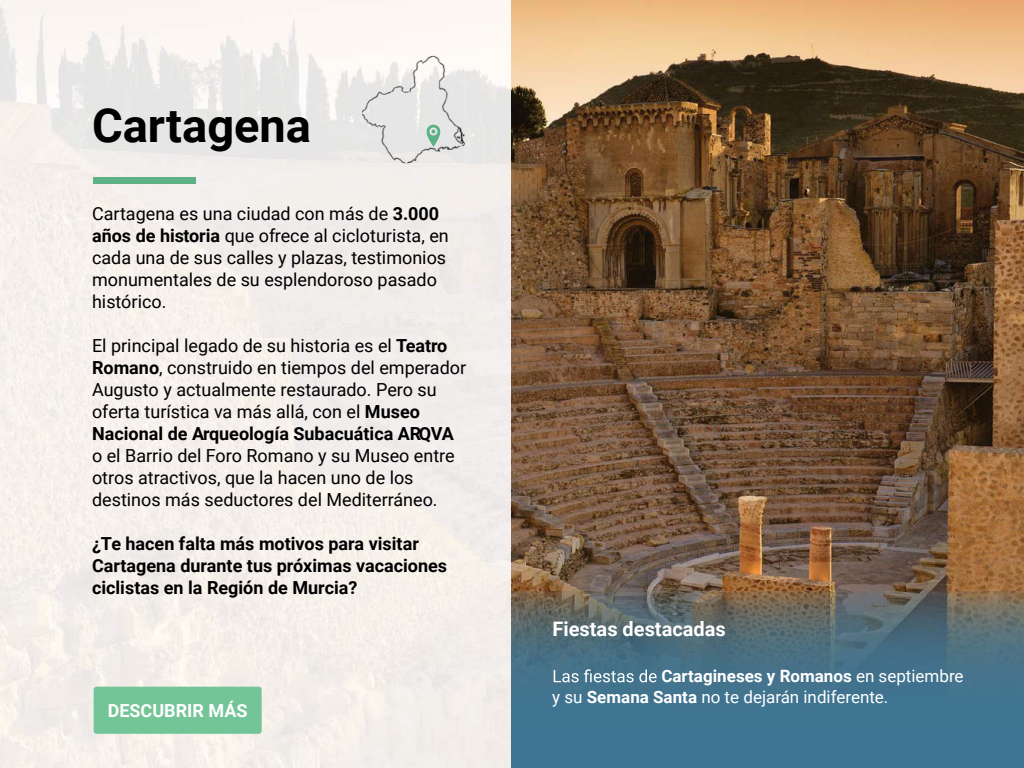
<style>
.page{position:relative;width:1024px;height:768px;background:#fff}
.page>*{position:absolute;margin:0;border:0;box-sizing:border-box;transform-origin:0 0}
.t1{font:700 47px "Roboto";color:#000}
.t2{font:700 20px "Roboto";color:#fff}
.t3{font:18px/22px "Roboto";color:#000}
.t4{font:700 18px/22px "Roboto";color:#000}
.t5{font:700 18px "Roboto";color:#fff}
.t6{font:17px/20.4px "Roboto";color:#fff}
.s1{font-weight:700}
</style>
<div class="page">
<img style="left:0;top:0;width:387px;height:768px">
<div style="left:387px;top:0;width:125px;height:68px;background:#fdf8f3"></div>
<img style="left:512px;top:0;width:512px;height:591px">
<img style="left:459px;top:68px;width:72px;height:700px">
<div style="left:94px;top:177px;width:102px;height:6px;background:#5eb087"></div>
<img style="left:362px;top:56px;width:103px;height:107px">
<img style="left:427px;top:125px;width:13px;height:22px">
<img style="left:512px;top:591px;width:512px;height:177px">
<div style="left:94px;top:687px;width:168px;height:47px;background:#73c496"></div>
<svg style="left:554px;top:669px;width:103px;height:13px"></svg>
<h1 class="t1" style="left:92px;top:93px;width:221px">Cartagena</h1>
<p class="t3" style="left:92px;top:202px;width:358px">Cartagena es una ciudad con más de <span class="s1">3.000 años de historia</span> que ofrece al cicloturista, en cada una de sus calles y plazas, testimonios monumentales de su esplendoroso pasado histórico.</p>
<p class="t3" style="left:92px;top:334px;width:376px">El principal legado de su historia es el <span class="s1">Teatro Romano</span>, construido en tiempos del emperador Augusto y actualmente restaurado. Pero su oferta turística va más allá, con el <span class="s1">Museo Nacional de Arqueología Subacuática ARQVA</span></p>
<p class="t3" style="left:92px;top:444px;width:364px">o el Barrio del Foro Romano y su Museo entre otros atractivos, que la hacen uno de los destinos más seductores del Mediterráneo.</p>
<p class="t4" style="left:92px;top:532px;width:357px">¿Te hacen falta más motivos para visitar<br>Cartagena durante tus próximas vacaciones ciclistas en la Región de Murcia?</p>
<p class="t5" style="left:108px;top:698px;width:141px">DESCUBRIR MÁS</p>
<p class="t2" style="left:552px;top:615px;width:175px">Fiestas destacadas</p>
<p class="t6" style="left:552px;top:665px;width:413px;text-indent:109px"><span class="s1">Cartagineses y Romanos</span> en septiembre y su <span class="s1">Semana Santa</span> no te dejarán indiferente.</p>
</div>
